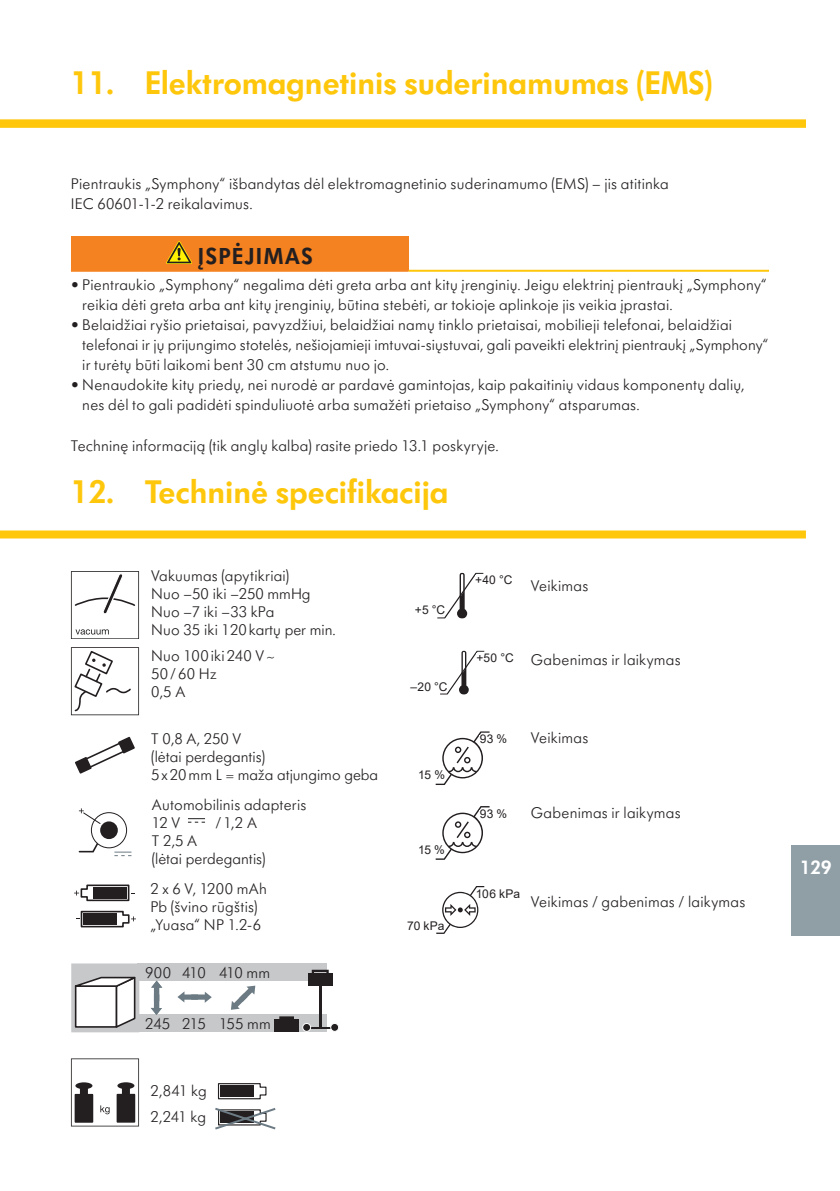
<style>
.page{position:relative;width:840px;height:1191px;background:#fff}
.page>*{position:absolute;margin:0;border:0;box-sizing:border-box;transform-origin:0 0}
.t1{font:600 34px "Futura SB Medela";color:#fec70c}
.t2{font:600 24px "Futura SB Medela";letter-spacing:.06em;color:#231f20}
.t3{font:600 20px "Futura SB Medela";color:#fff}
.t4{font:300 16px/18px "Futura SB Medela";letter-spacing:.015em;color:#231f20}
.t5{font:300 16px/26px "Futura SB Medela";letter-spacing:-.005em;color:#231f20}
.t6{font:12px "Arial";letter-spacing:.015em;color:#231f20}
</style>
<div class="page">
<div style="left:791px;top:845px;width:48px;height:90px;background:#909ea6"></div>
<div style="left:0;top:120px;width:805px;height:8px;background:#fec70c"></div>
<div style="left:71px;top:237px;width:337px;height:34px;background:#f58220"></div>
<hr style="left:71px;top:270px;width:337px;height:2px;background:#f58220">
<hr style="left:408px;top:270px;width:360px;height:2px;background:#fec70c">
<svg style="left:166px;top:241px;width:26px;height:23px"></svg>
<svg style="left:71px;top:647px;width:68px;height:127px"></svg>
<svg style="left:78px;top:808px;width:54px;height:49px"></svg>
<svg style="left:437px;top:572px;width:47px;height:47px"></svg>
<div style="left:475px;top:575px;width:41px;height:14px;background:#fff"></div>
<div style="left:414px;top:605px;width:31px;height:10px;background:#fff"></div>
<svg style="left:435px;top:731px;width:55px;height:54px"></svg>
<div style="left:479px;top:734px;width:37px;height:11px;background:#fff"></div>
<div style="left:418px;top:770px;width:27px;height:11px;background:#fff"></div>
<svg style="left:440px;top:650px;width:45px;height:45px"></svg>
<div style="left:476px;top:653px;width:41px;height:13px;background:#fff"></div>
<div style="left:410px;top:682px;width:38px;height:9px;background:#fff"></div>
<svg style="left:435px;top:806px;width:55px;height:54px"></svg>
<div style="left:479px;top:809px;width:32px;height:11px;background:#fff"></div>
<div style="left:418px;top:845px;width:27px;height:11px;background:#fff"></div>
<svg style="left:436px;top:886px;width:49px;height:48px"></svg>
<div style="left:475px;top:889px;width:47px;height:10px;background:#fff"></div>
<div style="left:407px;top:921px;width:38px;height:9px;background:#fff"></div>
<svg style="left:71px;top:571px;width:68px;height:67px"></svg>
<svg style="left:188px;top:818px;width:17px;height:4px"></svg>
<svg style="left:71px;top:963px;width:69px;height:69px"></svg>
<div style="left:137px;top:963px;width:189px;height:18px;background:#c7c8ca"></div>
<div style="left:137px;top:1014px;width:189px;height:18px;background:#c7c8ca"></div>
<svg style="left:151px;top:980px;width:11px;height:35px"></svg>
<svg style="left:177px;top:991px;width:35px;height:11px"></svg>
<svg style="left:231px;top:985px;width:24px;height:24px"></svg>
<hr style="left:307px;top:1027px;width:28px;height:2px;background:#231f20">
<div style="left:302px;top:1023px;width:8px;height:8px;background:#231f20;border-radius:50%"></div>
<div style="left:302px;top:1023px;width:9px;height:8px;border:1px solid #fff;border-radius:50%"></div>
<div style="left:330px;top:1023px;width:8px;height:8px;background:#231f20;border-radius:50%"></div>
<div style="left:330px;top:1023px;width:9px;height:8px;border:1px solid #fff;border-radius:50%"></div>
<svg style="left:311px;top:968px;width:18px;height:5px"></svg>
<div style="left:307px;top:973px;width:25px;height:13px;background:#231f20"></div>
<svg style="left:279px;top:1016px;width:15px;height:3px"></svg>
<div style="left:274px;top:1019px;width:25px;height:12px;background:#231f20"></div>
<hr style="left:319px;top:984px;width:3px;height:43px;background:#231f20">
<svg style="left:71px;top:1058px;width:68px;height:68px"></svg>
<svg style="left:217px;top:1083px;width:50px;height:17px"></svg>
<div style="left:220px;top:1085px;width:34px;height:11px;background:#231f20"></div>
<svg style="left:215px;top:1108px;width:61px;height:22px"></svg>
<svg style="left:74px;top:884px;width:62px;height:44px"></svg>
<div style="left:0;top:530px;width:805px;height:8px;background:#fec70c"></div>
<h1 class="t1" style="left:71px;top:62px;width:643px">11. Elektromagnetinis suderinamumas (EMS)</h1>
<p class="t4" style="left:71px;top:173px;width:599px;line-height:20px">Pientraukis „Symphony“ išbandytas dėl elektromagnetinio suderinamumo (EMS) – jis atitinka<br>IEC 60601-1-2 reikalavimus.</p>
<h2 class="t2" style="left:198px;top:242px;width:116px">ĮSPĖJIMAS</h2>
<p class="t4" style="left:82px;top:275px;width:685px;line-height:20px;text-indent:-11px">• Pientraukio „Symphony“ negalima dėti greta arba ant kitų įrenginių. Jeigu elektrinį pientraukį „Symphony“ reikia dėti greta arba ant kitų įrenginių, būtina stebėti, ar tokioje aplinkoje jis veikia įprastai.</p>
<p class="t4" style="left:82px;top:315px;width:687px;line-height:20px;text-indent:-11px">• Belaidžiai ryšio prietaisai, pavyzdžiui, belaidžiai namų tinklo prietaisai, mobilieji telefonai, belaidžiai telefonai ir jų prijungimo stotelės, nešiojamieji imtuvai-siųstuvai, gali paveikti elektrinį pientraukį „Symphony“ ir turėtų būti laikomi bent 30 cm atstumu nuo jo.</p>
<p class="t4" style="left:82px;top:375px;width:663px;line-height:20px;text-indent:-11px">• Nenaudokite kitų priedų, nei nurodė ar pardavė gamintojas, kaip pakaitinių vidaus komponentų dalių, nes dėl to gali padidėti spinduliuotė arba sumažėti prietaiso „Symphony“ atsparumas.</p>
<p class="t4" style="left:71px;top:437px;width:429px">Techninę informaciją (tik anglų kalba) rasite priedo 13.1 poskyryje.</p>
<h1 class="t1" style="left:71px;top:472px;width:379px">12. Techninė specifikacija</h1>
<p class="t4" style="left:151px;top:566px;width:186px">Vakuumas (apytikriai)<br>Nuo –50 iki –250 mmHg<br>Nuo –7 iki –33 kPa<br>Nuo 35 iki 120kartų per min.</p>
<p class="t6" style="left:475px;top:572px;width:39px">+40 °C</p>
<p class="t6" style="left:414px;top:602px;width:32px">+5 °C</p>
<p class="t4" style="left:151px;top:646px;width:125px">Nuo 100iki240 V~<br>50/60 Hz<br>0,5 A</p>
<p class="t4" style="left:151px;top:729px;width:228px">T 0,8 A, 250 V<br>(lėtai perdegantis)<br>5x20mm L = maža atjungimo geba</p>
<p class="t4" style="left:152px;top:795px;width:156px">Automobilinis adapteris<br>12 V</p>
<p class="t4" style="left:215px;top:813px;width:43px">/1,2 A</p>
<p class="t4" style="left:152px;top:831px;width:115px">T 2,5 A<br>(lėtai perdegantis)</p>
<p class="t4" style="left:150px;top:880px;width:118px">2 x 6 V, 1200 mAh<br>Pb (švino rūgštis) „Yuasa“ NP 1.2-6</p>
<p class="t6" style="left:410px;top:678px;width:38px">–20 °C</p>
<p class="t6" style="left:418px;top:766px;width:28px">15 %</p>
<p class="t6" style="left:418px;top:841px;width:28px">15 %</p>
<p class="t6" style="left:407px;top:917px;width:39px">70 kPa</p>
<p class="t6" style="left:476px;top:649px;width:39px">+50 °C</p>
<p class="t6" style="left:479px;top:731px;width:29px">93 %</p>
<p class="t6" style="left:479px;top:806px;width:29px">93 %</p>
<p class="t6" style="left:475px;top:886px;width:46px">106 kPa</p>
<p class="t4" style="left:530px;top:576px;width:59px">Veikimas</p>
<p class="t4" style="left:530px;top:650px;width:151px">Gabenimas ir laikymas</p>
<p class="t4" style="left:530px;top:728px;width:59px">Veikimas</p>
<p class="t4" style="left:530px;top:803px;width:151px">Gabenimas ir laikymas</p>
<p class="t4" style="left:530px;top:892px;width:216px">Veikimas / gabenimas / laikymas</p>
<p class="t4" style="left:145px;top:963px;width:27px">900</p>
<p class="t4" style="left:145px;top:1014px;width:26px">245</p>
<p class="t4" style="left:182px;top:963px;width:25px">410</p>
<p class="t4" style="left:182px;top:1014px;width:25px">215</p>
<p class="t4" style="left:219px;top:963px;width:53px">410 mm</p>
<p class="t4" style="left:219px;top:1014px;width:53px">155 mm</p>
<p class="t5" style="left:150px;top:1077px;width:58px">2,841 kg<br>2,241 kg</p>
<p class="t3" style="left:799px;top:856px;width:33px">129</p>
</div>
